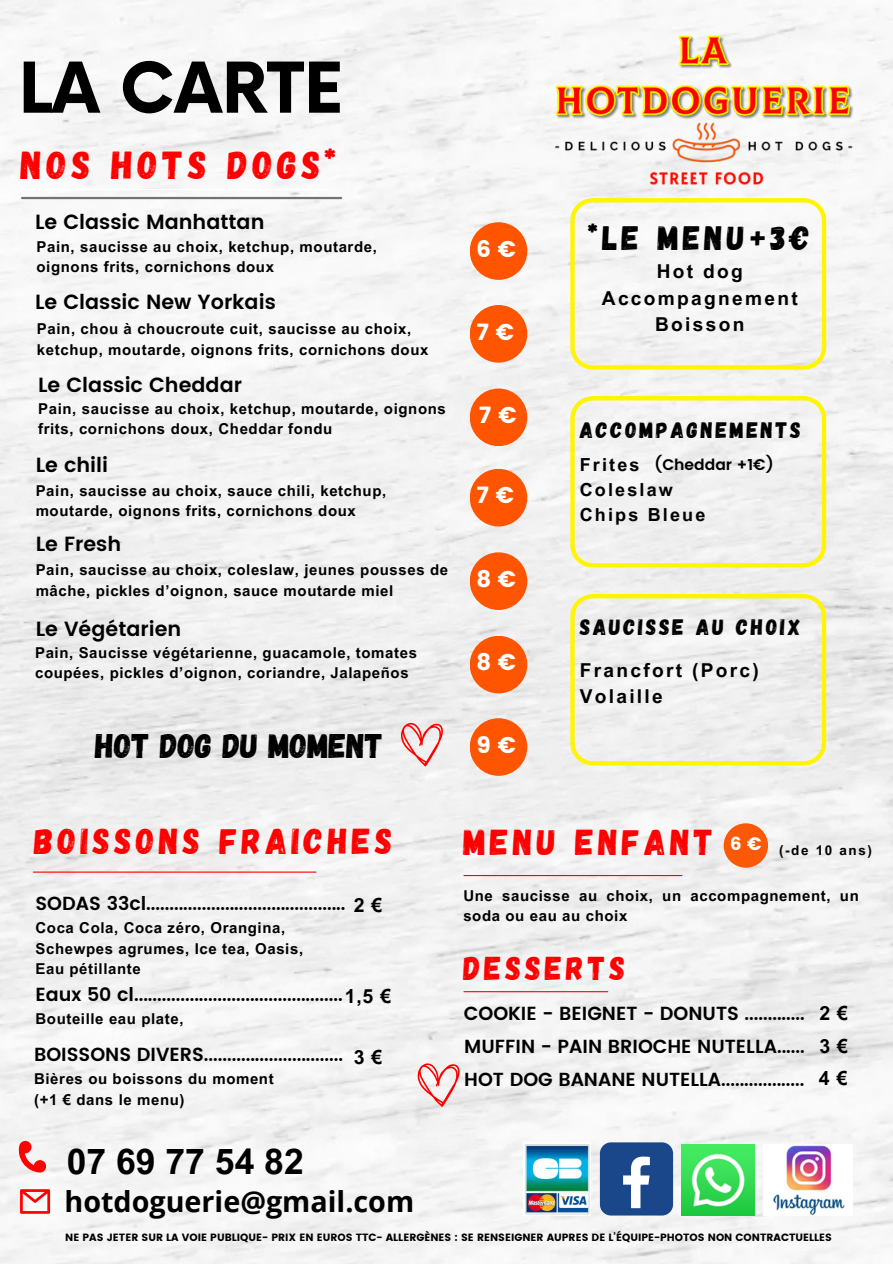
<style>
.page{position:relative;width:893px;height:1264px;background:#fff}
.page>*{position:absolute;margin:0;border:0;box-sizing:border-box;transform-origin:0 0}
.t1{font:700 68.1px "Now";color:#000}
.t2{font:39px "Gagalin";letter-spacing:.12em;color:#f00}
.t3{font:36px "Gagalin";letter-spacing:.12em;color:#f00}
.t4{font:700 35.55px "Arial MT Pro";color:#000}
.t5{font:34.05px "Gagalin";color:#000}
.t6{font:33.9px "Gagalin";letter-spacing:.12em;color:#000}
.t7{font:33px "Gagalin";letter-spacing:.12em;color:#f00}
.t8{font:700 28.65px "Open Sans";color:#000}
.t9{font:22.8px "Poppins";color:#fff}
.t10{font:22.35px "Gagalin";letter-spacing:.12em;color:#000}
.t11{font:600 20.55px "Poppins";color:#000}
.t12{font:700 19.5px "Arial MT Pro";color:#000}
.t13{font:700 19.2px "Arial MT Pro";letter-spacing:.12em;color:#000}
.t14{font:600 18.9px "Poppins";color:#000}
.t15{font:700 18px "Arial MT Pro";letter-spacing:.12em;color:#000}
.t16{font:18px "Poppins";color:#fff}
.t17{font:600 15.45px "Poppins";color:#000}
.t18{font:700 15px/20.2px "Arial MT Pro";letter-spacing:.04em;color:#000}
.t19{font:700 13.5px "Arial MT Pro";letter-spacing:.12em;color:#000}
.t20{font:10.5px "Poppins";color:#000}
</style>
<div class="page">
<img style="left:0;top:0;width:892px;height:1263px">
<div style="left:723px;top:823px;width:45px;height:44px;background:#fb5807;border-radius:50%"></div>
<hr style="left:464px;top:875px;width:217px;height:1px;background:#f00">
<svg style="left:19px;top:1140px;width:27px;height:32px"></svg>
<svg style="left:20px;top:1189px;width:30px;height:24px"></svg>
<hr style="left:464px;top:991px;width:143px;height:1px;background:#f00">
<hr style="left:33px;top:871px;width:283px;height:1px;background:#f00">
<svg style="left:570px;top:206px;width:256px;height:164px"></svg>
<img style="left:523px;top:1142px;width:67px;height:73px">
<div style="left:600px;top:1142px;width:73px;height:73px;background:#1a4789;border-radius:11px"></div>
<svg style="left:623px;top:1156px;width:26px;height:52px"></svg>
<img style="left:681px;top:1144px;width:74px;height:71px">
<img style="left:763px;top:1144px;width:89px;height:71px">
<svg style="left:417px;top:1063px;width:42px;height:43px"></svg>
<img style="left:523px;top:13px;width:358px;height:193px">
<hr style="left:21px;top:189px;width:307px;height:1px;background:#fff">
<hr style="left:22px;top:197px;width:319px;height:2px;background:#737373">
<div style="left:469px;top:222px;width:58px;height:58px;background:#ff5400;border-radius:50%"></div>
<div style="left:469px;top:305px;width:58px;height:57px;background:#ff5400;border-radius:50%"></div>
<div style="left:469px;top:469px;width:58px;height:57px;background:#ff5400;border-radius:50%"></div>
<div style="left:469px;top:552px;width:58px;height:58px;background:#ff5400;border-radius:50%"></div>
<div style="left:469px;top:636px;width:58px;height:57px;background:#ff5400;border-radius:50%"></div>
<div style="left:469px;top:388px;width:58px;height:58px;background:#ff5400;border-radius:50%"></div>
<div style="left:469px;top:718px;width:58px;height:57px;background:#ff5400;border-radius:50%"></div>
<svg style="left:401px;top:723px;width:41px;height:43px"></svg>
<svg style="left:570px;top:396px;width:256px;height:171px"></svg>
<svg style="left:570px;top:594px;width:256px;height:171px"></svg>
<p class="t1" style="left:19px;top:51px;width:326px">LA CARTE</p>
<p class="t2" style="left:21px;top:140px;width:317px">NOS HOTS DOGS*</p>
<p class="t11" style="left:35px;top:210px;width:231px">Le Classic Manhattan</p>
<p class="t18" style="left:37px;top:238px;width:342px">Pain, saucisse au choix, ketchup, moutarde, oignons frits, cornichons doux</p>
<h5 class="t11" style="left:35px;top:289px;width:242px">Le Classic New Yorkais</h5>
<p class="t18" style="left:37px;top:321px;width:393px">Pain, chou à choucroute cuit, saucisse au choix, ketchup, moutarde, oignons frits, cornichons doux</p>
<p class="t9" style="left:476px;top:236px;width:41px">6 €</p>
<p class="t9" style="left:476px;top:318px;width:40px">7 €</p>
<p class="t11" style="left:38px;top:373px;width:205px">Le Classic Cheddar</p>
<p class="t18" style="left:38px;top:400px;width:409px">Pain, saucisse au choix, ketchup, moutarde, oignons frits, cornichons doux, Cheddar fondu</p>
<p class="t9" style="left:479px;top:402px;width:40px">7 €</p>
<p class="t11" style="left:36px;top:452px;width:74px">Le chili</p>
<p class="t18" style="left:36px;top:482px;width:352px">Pain, saucisse au choix, sauce chili, ketchup, moutarde, oignons frits, cornichons doux</p>
<p class="t11" style="left:36px;top:532px;width:87px">Le Fresh</p>
<p class="t18" style="left:36px;top:562px;width:414px">Pain, saucisse au choix, coleslaw, jeunes pousses de mâche, pickles d’oignon, sauce moutarde miel</p>
<p class="t11" style="left:36px;top:616px;width:147px">Le Végétarien</p>
<p class="t18" style="left:35px;top:644px;width:383px">Pain, Saucisse végétarienne, guacamole, tomates coupées, pickles d’oignon, coriandre, Jalapeños</p>
<p class="t9" style="left:476px;top:482px;width:40px">7 €</p>
<h3 class="t9" style="left:476px;top:565px;width:42px">8 €</h3>
<p class="t9" style="left:476px;top:649px;width:42px">8 €</p>
<p class="t5" style="left:95px;top:724px;width:289px">HOT DOG DU MOMENT</p>
<p class="t9" style="left:476px;top:731px;width:41px">9 €</p>
<p class="t6" style="left:588px;top:216px;width:222px">*LE MENU+3€</p>
<p class="t13" style="left:656px;top:264px;width:88px">Hot dog</p>
<p class="t13" style="left:602px;top:290px;width:197px">Accompagnement</p>
<p class="t13" style="left:655px;top:317px;width:91px">Boisson</p>
<p class="t10" style="left:579px;top:415px;width:223px">ACCOMPAGNEMENTS</p>
<p class="t15" style="left:579px;top:458px;width:61px">Frites</p>
<p class="t15" style="left:579px;top:483px;width:95px">Coleslaw</p>
<h5 class="t15" style="left:579px;top:508px;width:127px">Chips Bleue</h5>
<p class="t17" style="left:654px;top:456px;width:121px">(Cheddar +1€)</p>
<p class="t10" style="left:579px;top:612px;width:222px">SAUCISSE AU CHOIX</p>
<p class="t13" style="left:579px;top:662px;width:181px">Francfort (Porc)</p>
<p class="t13" style="left:579px;top:689px;width:85px">Volaille</p>
<p class="t3" style="left:34px;top:818px;width:359px">BOISSONS FRAICHES</p>
<p class="t14" style="left:35px;top:892px;width:311px">SODAS 33cl...........................................</p>
<p class="t12" style="left:353px;top:897px;width:30px">2 €</p>
<p class="t18" style="left:35px;top:919px;width:269px">Coca Cola, Coca zéro, Orangina,<br>Schewpes agrumes, Ice tea, Oasis,<br>Eau pétillante</p>
<p class="t18" style="left:35px;top:1010px;width:150px">Bouteille eau plate,</p>
<p class="t14" style="left:35px;top:983px;width:309px">Eaux 50 cl.............................................</p>
<p class="t12" style="left:345px;top:988px;width:48px">1,5 €</p>
<p class="t14" style="left:34px;top:1043px;width:310px">BOISSONS DIVERS..............................</p>
<p class="t18" style="left:34px;top:1070px;width:241px">Bières ou boissons du moment</p>
<h4 class="t18" style="left:34px;top:1091px;width:152px">(+1 € dans le menu)</h4>
<p class="t12" style="left:353px;top:1049px;width:30px">3 €</p>
<p class="t4" style="left:67px;top:1148px;width:238px">07 69 77 54 82</p>
<p class="t8" style="left:64px;top:1180px;width:351px">hotdoguerie@gmail.com</p>
<p class="t3" style="left:463px;top:818px;width:251px">MENU ENFANT</p>
<p class="t18" style="left:463px;top:887px;width:397px">Une saucisse au choix, un accompagnement, un soda ou eau au choix</p>
<p class="t16" style="left:730px;top:833px;width:33px">6 €</p>
<p class="t19" style="left:779px;top:845px;width:94px">(-de 10 ans)</p>
<p class="t7" style="left:463px;top:946px;width:163px">DESSERTS</p>
<p class="t14" style="left:464px;top:1002px;width:342px">COOKIE - BEIGNET - DONUTS .............</p>
<p class="t12" style="left:819px;top:1005px;width:30px">2 €</p>
<p class="t14" style="left:464px;top:1035px;width:342px">MUFFIN - PAIN BRIOCHE NUTELLA......</p>
<p class="t12" style="left:819px;top:1038px;width:30px">3 €</p>
<p class="t14" style="left:464px;top:1068px;width:341px">HOT DOG BANANE NUTELLA..................</p>
<p class="t12" style="left:818px;top:1071px;width:30px">4 €</p>
<p class="t20" style="left:65px;top:1231px;width:768px">NE PAS JETER SUR LA VOIE PUBLIQUE- PRIX EN EUROS TTC- ALLERGÈNES : SE RENSEIGNER AUPRES DE L’ÉQUIPE-PHOTOS NON CONTRACTUELLES</p>
</div>
